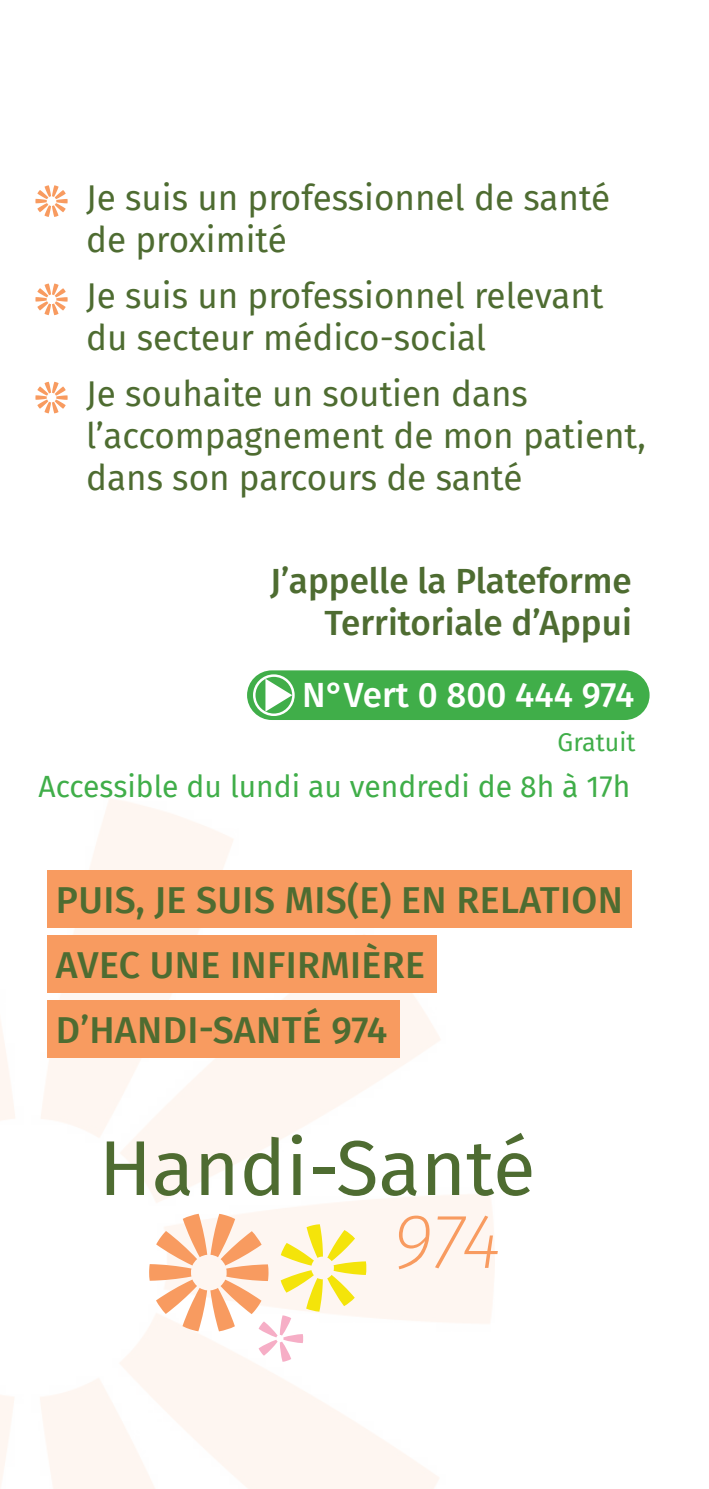
<style>
.page{position:relative;width:709px;height:1489px;background:#fff}
.page>*{position:absolute;margin:0;border:0;box-sizing:border-box;transform-origin:0 0}
.t1{font:500 37.5px/65px "Fira Sans";letter-spacing:.01em;color:#4e6c31}
.t2{font:35px/42px "Fira Sans";color:#4e6c31}
.t3{font:500 35px/42px "Fira Sans";color:#4e6c31;text-align:right}
.t4{font:500 35px "Fira Sans";color:#fff}
.t5{font:30px "Fira Sans";color:#40ae49}
.t6{font:25px "Fira Sans";color:#40ae49}
</style>
<div class="page">
<img style="left:0;top:674px;width:494px;height:814px">
<svg style="left:35px;top:185px;width:33px;height:32px"></svg>
<svg style="left:35px;top:283px;width:33px;height:32px"></svg>
<svg style="left:35px;top:382px;width:33px;height:31px"></svg>
<div style="left:247px;top:670px;width:402px;height:50px;background:#40ae49;border-radius:25px"></div>
<div style="left:253px;top:674px;width:42px;height:42px;border:2px solid #fff;border-radius:50%"></div>
<svg style="left:265px;top:678px;width:27px;height:33px"></svg>
<svg style="left:149px;top:1213px;width:217px;height:148px"></svg>
<svg style="left:107px;top:1141px;width:37px;height:53px"></svg>
<svg style="left:155px;top:1152px;width:35px;height:43px"></svg>
<svg style="left:201px;top:1152px;width:31px;height:42px"></svg>
<svg style="left:244px;top:1136px;width:34px;height:59px"></svg>
<svg style="left:292px;top:1134px;width:10px;height:60px"></svg>
<div style="left:312px;top:1167px;width:22px;height:6px;background:#4e6c31"></div>
<svg style="left:338px;top:1140px;width:37px;height:55px"></svg>
<svg style="left:382px;top:1152px;width:35px;height:43px"></svg>
<svg style="left:428px;top:1152px;width:31px;height:42px"></svg>
<svg style="left:467px;top:1132px;width:64px;height:63px"></svg>
<svg style="left:398px;top:1215px;width:31px;height:54px"></svg>
<svg style="left:435px;top:1215px;width:63px;height:53px"></svg>
<div style="left:47px;top:870px;width:585px;height:57px;background:#f89b60"></div>
<div style="left:47px;top:935px;width:390px;height:57px;background:#f89b60"></div>
<div style="left:47px;top:1000px;width:353px;height:57px;background:#f89b60"></div>
<p class="t2" style="left:86px;top:176px;width:525px">Je suis un professionnel de santé de proximité</p>
<p class="t2" style="left:86px;top:274px;width:519px">Je suis un professionnel relevant du secteur médico-social</p>
<p class="t2" style="left:86px;top:372px;width:561px">Je souhaite un soutien dans l’accompagnement de mon patient, dans son parcours de santé</p>
<p class="t3" style="left:270px;top:558px;width:363px">J’appelle la Plateforme<br>Territoriale d’Appui</p>
<p class="t4" style="left:302px;top:666px;width:333px">N°Vert 0 800 444 974</p>
<p class="t6" style="left:557px;top:723px;width:79px">Gratuit</p>
<p class="t5" style="left:39px;top:764px;width:593px">Accessible du lundi au vendredi de 8h à 17h</p>
<p class="t1" style="left:56px;top:865px;width:568px">PUIS, JE SUIS MIS(E) EN RELATION<br>AVEC UNE INFIRMIÈRE<br>D’HANDI-SANTÉ 974</p>
</div>
